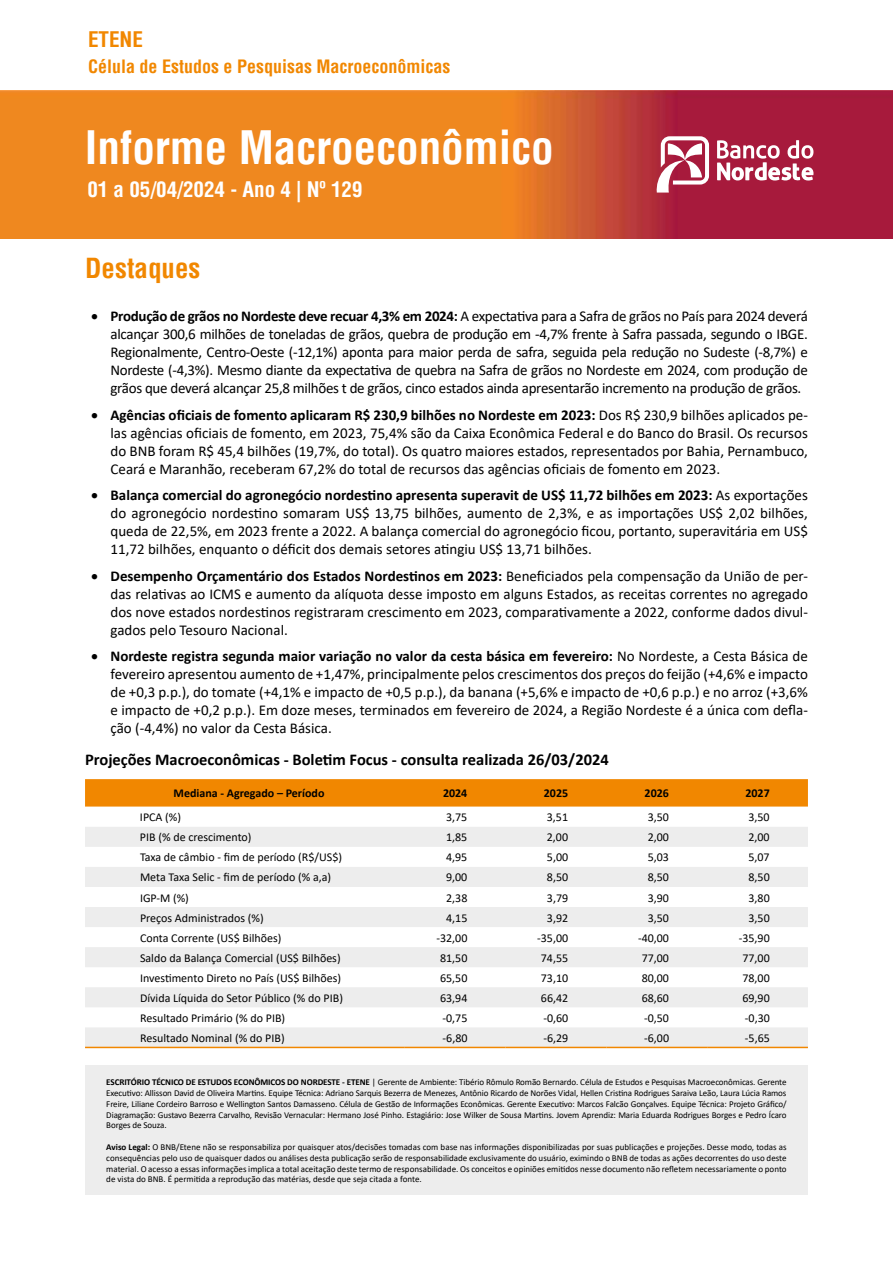
<style>
.page{position:relative;width:893px;height:1263px;background:#fff}
.page>*{position:absolute;margin:0;border:0;box-sizing:border-box;transform-origin:0 0}
.t1{font:700 condensed 45px "Helvetica";color:#fff}
.t2{font:700 condensed 27px "Helvetica";color:#f18700}
.t3{font:700 condensed 21px "Helvetica";color:#fff}
.t4{font:700 condensed 21px "Helvetica";color:#f18700}
.t5{font:700 condensed 18px "Helvetica";color:#f18700}
.t6{font:700 16.5px "Calibri";color:#000}
.t7{font:15px/18px "Calibri";color:#000;text-align:justify}
.t8{font:12px "Calibri";color:#000}
.t9{font:700 12px "Calibri";color:#000}
.t10{font:9px/10.8px "Calibri";letter-spacing:-.01em;color:#000;text-align:justify}
.s1{font-weight:700}
</style>
<div class="page">
<img style="left:0;top:90px;width:893px;height:149px">
<svg style="left:655px;top:136px;width:54px;height:57px"></svg>
<svg style="left:717px;top:140px;width:96px;height:40px"></svg>
<svg style="left:85px;top:779px;width:723px;height:28px;background:#f18905"></svg>
<svg style="left:85px;top:827px;width:723px;height:220px;fill:#f4f4f4"></svg>
<div style="left:85px;top:867px;width:723px;height:20px;background:#ededed"></div>
<hr style="left:85px;top:1047px;width:320px;height:1px;background:#f18700">
<hr style="left:405px;top:1047px;width:101px;height:1px;background:#f18700">
<hr style="left:506px;top:1047px;width:100px;height:1px;background:#f18700">
<hr style="left:606px;top:1047px;width:101px;height:1px;background:#f18700">
<hr style="left:707px;top:1047px;width:101px;height:1px;background:#f18700">
<div style="left:85px;top:1066px;width:723px;height:129px;background:#ededed"></div>
<h3 class="t4" style="left:88px;top:26px;width:56px">ETENE</h3>
<p class="t5" style="left:88px;top:55px;width:364px">Célula de Estudos e Pesquisas Macroeconômicas</p>
<h1 class="t1" style="left:85px;top:118px;width:470px">Informe Macroeconômico</h1>
<h3 class="t3" style="left:87px;top:175px;width:277px">01 a 05/04/2024 - Ano 4 | Nº 129</h3>
<h2 class="t2" style="left:85px;top:250px;width:117px">Destaques</h2>
<p class="t7" style="left:111px;top:307px;width:699px;text-indent:-20px">• <span class="s1">Produção de grãos no Nordeste deve recuar 4,3% em 2024:</span> A expectativa para a Safra de grãos no País para 2024 deverá alcançar 300,6 milhões de toneladas de grãos, quebra de produção em -4,7% frente à Safra passada, segundo o IBGE.<br>Regionalmente, Centro-Oeste (-12,1%) aponta para maior perda de safra, seguida pela redução no Sudeste (-8,7%) e Nordeste (-4,3%). Mesmo diante da expectativa de quebra na Safra de grãos no Nordeste em 2024, com produção de grãos que deverá alcançar 25,8 milhões t de grãos, cinco estados ainda apresentarão incremento na produção de grãos.</p>
<p class="t7" style="left:111px;top:405px;width:699px;text-indent:-19px">• <span class="s1">Agências oficiais de fomento aplicaram R$ 230,9 bilhões no Nordeste em 2023:</span> Dos R$ 230,9 bilhões aplicados pe&shy;las agências oficiais de fomento, em 2023, 75,4% são da Caixa Econômica Federal e do Banco do Brasil. Os recursos do BNB foram R$ 45,4 bilhões (19,7%, do total). Os quatro maiores estados, representados por Bahia, Pernambuco, Ceará e Maranhão, receberam 67,2% do total de recursos das agências oficiais de fomento em 2023.</p>
<p class="t7" style="left:111px;top:486px;width:699px;text-indent:-20px">• <span class="s1">Balança comercial do agronegócio nordestino apresenta superavit de US$ 11,72 bilhões em 2023:</span> As exportações do agronegócio nordestino somaram US$ 13,75 bilhões, aumento de 2,3%, e as importações US$ 2,02 bilhões, queda de 22,5%, em 2023 frente a 2022. A balança comercial do agronegócio ficou, portanto, superavitária em US$ 11,72 bilhões, enquanto o déficit dos demais setores atingiu US$ 13,71 bilhões.</p>
<p class="t7" style="left:111px;top:566px;width:699px;text-indent:-20px">• <span class="s1">Desempenho Orçamentário dos Estados Nordestinos em 2023:</span> Beneficiados pela compensação da União de per&shy;das relativas ao ICMS e aumento da alíquota desse imposto em alguns Estados, as receitas correntes no agregado dos nove estados nordestinos registraram crescimento em 2023, comparativamente a 2022, conforme dados divul&shy;gados pelo Tesouro Nacional.</p>
<p class="t7" style="left:111px;top:647px;width:699px;text-indent:-20px">• <span class="s1">Nordeste registra segunda maior variação no valor da cesta básica em fevereiro:</span> No Nordeste, a Cesta Básica de fevereiro apresentou aumento de +1,47%, principalmente pelos crescimentos dos preços do feijão (+4,6% e impacto de +0,3 p.p.), do tomate (+4,1% e impacto de +0,5 p.p.), da banana (+5,6% e impacto de +0,6 p.p.) e no arroz (+3,6% e impacto de +0,2 p.p.). Em doze meses, terminados em fevereiro de 2024, a Região Nordeste é a única com defla&shy;ção (-4,4%) no valor da Cesta Básica.</p>
<p class="t6" style="left:85px;top:747px;width:525px">Projeções Macroeconômicas - Boletim Focus - consulta realizada 26/03/2024</p>
<p class="t9" style="left:174px;top:785px;width:152px">Mediana - Agregado – Período</p>
<p class="t9" style="left:443px;top:785px;width:26px">2024</p>
<p class="t9" style="left:544px;top:785px;width:26px">2025</p>
<p class="t9" style="left:645px;top:785px;width:26px">2026</p>
<p class="t9" style="left:745px;top:785px;width:26px">2027</p>
<p class="t8" style="left:140px;top:809px;width:43px">IPCA (%)</p>
<p class="t8" style="left:446px;top:809px;width:23px">3,75</p>
<p class="t8" style="left:547px;top:809px;width:23px">3,51</p>
<p class="t8" style="left:648px;top:809px;width:23px">3,50</p>
<p class="t8" style="left:748px;top:809px;width:23px">3,50</p>
<p class="t8" style="left:140px;top:829px;width:113px">PIB (% de crescimento)</p>
<p class="t8" style="left:446px;top:829px;width:23px">1,85</p>
<p class="t8" style="left:547px;top:829px;width:23px">2,00</p>
<p class="t8" style="left:648px;top:829px;width:23px">2,00</p>
<p class="t8" style="left:748px;top:829px;width:23px">2,00</p>
<p class="t8" style="left:140px;top:849px;width:204px">Taxa de câmbio - fim de período (R$/US$)</p>
<p class="t8" style="left:446px;top:849px;width:23px">4,95</p>
<p class="t8" style="left:547px;top:849px;width:23px">5,00</p>
<p class="t8" style="left:648px;top:849px;width:23px">5,03</p>
<p class="t8" style="left:748px;top:849px;width:23px">5,07</p>
<p class="t8" style="left:140px;top:869px;width:193px">Meta Taxa Selic - fim de período (% a,a)</p>
<p class="t8" style="left:446px;top:869px;width:23px">9,00</p>
<p class="t8" style="left:547px;top:869px;width:23px">8,50</p>
<p class="t8" style="left:648px;top:869px;width:23px">8,50</p>
<p class="t8" style="left:748px;top:869px;width:23px">8,50</p>
<p class="t8" style="left:140px;top:889px;width:50px">IGP-M (%)</p>
<p class="t8" style="left:446px;top:889px;width:23px">2,38</p>
<p class="t8" style="left:547px;top:889px;width:23px">3,79</p>
<p class="t8" style="left:648px;top:889px;width:23px">3,90</p>
<p class="t8" style="left:748px;top:889px;width:23px">3,80</p>
<p class="t8" style="left:140px;top:909px;width:125px">Preços Administrados (%)</p>
<p class="t8" style="left:446px;top:909px;width:23px">4,15</p>
<p class="t8" style="left:547px;top:909px;width:23px">3,92</p>
<p class="t8" style="left:648px;top:909px;width:23px">3,50</p>
<p class="t8" style="left:748px;top:909px;width:23px">3,50</p>
<p class="t8" style="left:140px;top:929px;width:143px">Conta Corrente (US$ Bilhões)</p>
<p class="t8" style="left:436px;top:929px;width:33px">-32,00</p>
<p class="t8" style="left:537px;top:929px;width:33px">-35,00</p>
<p class="t8" style="left:638px;top:929px;width:33px">-40,00</p>
<p class="t8" style="left:739px;top:929px;width:33px">-35,90</p>
<p class="t8" style="left:140px;top:949px;width:202px">Saldo da Balança Comercial (US$ Bilhões)</p>
<p class="t8" style="left:440px;top:949px;width:29px">81,50</p>
<p class="t8" style="left:541px;top:949px;width:29px">74,55</p>
<p class="t8" style="left:642px;top:949px;width:29px">77,00</p>
<p class="t8" style="left:742px;top:949px;width:29px">77,00</p>
<p class="t8" style="left:140px;top:969px;width:203px">Investimento Direto no País (US$ Bilhões)</p>
<p class="t8" style="left:440px;top:969px;width:29px">65,50</p>
<p class="t8" style="left:541px;top:969px;width:29px">73,10</p>
<p class="t8" style="left:642px;top:969px;width:29px">80,00</p>
<p class="t8" style="left:742px;top:969px;width:29px">78,00</p>
<p class="t8" style="left:140px;top:989px;width:204px">Dívida Líquida do Setor Público (% do PIB)</p>
<p class="t8" style="left:440px;top:989px;width:29px">63,94</p>
<p class="t8" style="left:541px;top:989px;width:29px">66,42</p>
<p class="t8" style="left:642px;top:989px;width:29px">68,60</p>
<p class="t8" style="left:742px;top:989px;width:29px">69,90</p>
<p class="t8" style="left:140px;top:1009px;width:147px">Resultado Primário (% do PIB)</p>
<p class="t8" style="left:443px;top:1009px;width:26px">-0,75</p>
<p class="t8" style="left:543px;top:1009px;width:26px">-0,60</p>
<p class="t8" style="left:644px;top:1009px;width:26px">-0,50</p>
<p class="t8" style="left:745px;top:1009px;width:26px">-0,30</p>
<p class="t8" style="left:140px;top:1029px;width:146px">Resultado Nominal (% do PIB)</p>
<p class="t8" style="left:443px;top:1029px;width:26px">-6,80</p>
<p class="t8" style="left:543px;top:1029px;width:26px">-6,29</p>
<p class="t8" style="left:644px;top:1029px;width:26px">-6,00</p>
<p class="t8" style="left:745px;top:1029px;width:26px">-5,65</p>
<p class="t10" style="left:106px;top:1076px;width:682px"><span class="s1">ESCRITÓRIO TÉCNICO DE ESTUDOS ECONÔMICOS DO NORDESTE - ETENE</span> | Gerente de Ambiente: Tibério Rômulo Romão Bernardo. Célula de Estudos e Pesquisas Macroeconômicas. Gerente Executivo: Allisson David de Oliveira Martins. Equipe Técnica: Adriano Sarquis Bezerra de Menezes, Antônio Ricardo de Norões Vidal, Hellen Cristina Rodrigues Saraiva Leão, Laura Lúcia Ramos Freire, Liliane Cordeiro Barroso e Wellington Santos Damasseno. Célula de Gestão de Informações Econômicas. Gerente Executivo: Marcos Falcão Gonçalves. Equipe Técnica: Projeto Gráfico/ Diagramação: Gustavo Bezerra Carvalho, Revisão Vernacular: Hermano José Pinho. Estagiário: Jose Wilker de Sousa Martins. Jovem Aprendiz: Maria Eduarda Rodrigues Borges e Pedro Ícaro Borges de Souza.</p>
<p class="t10" style="left:106px;top:1141px;width:682px"><span class="s1">Aviso Legal:</span> O BNB/Etene não se responsabiliza por quaisquer atos/decisões tomadas com base nas informações disponibilizadas por suas publicações e projeções. Desse modo, todas as consequências pelo uso de quaisquer dados ou análises desta publicação serão de responsabilidade exclusivamente do usuário, eximindo o BNB de todas as ações decorrentes do uso deste material. O acesso a essas informações implica a total aceitação deste termo de responsabilidade. Os conceitos e opiniões emitidos nesse documento não refletem necessariamente o ponto de vista do BNB. É permitida a reprodução das matérias, desde que seja citada a fonte.</p>
</div>
